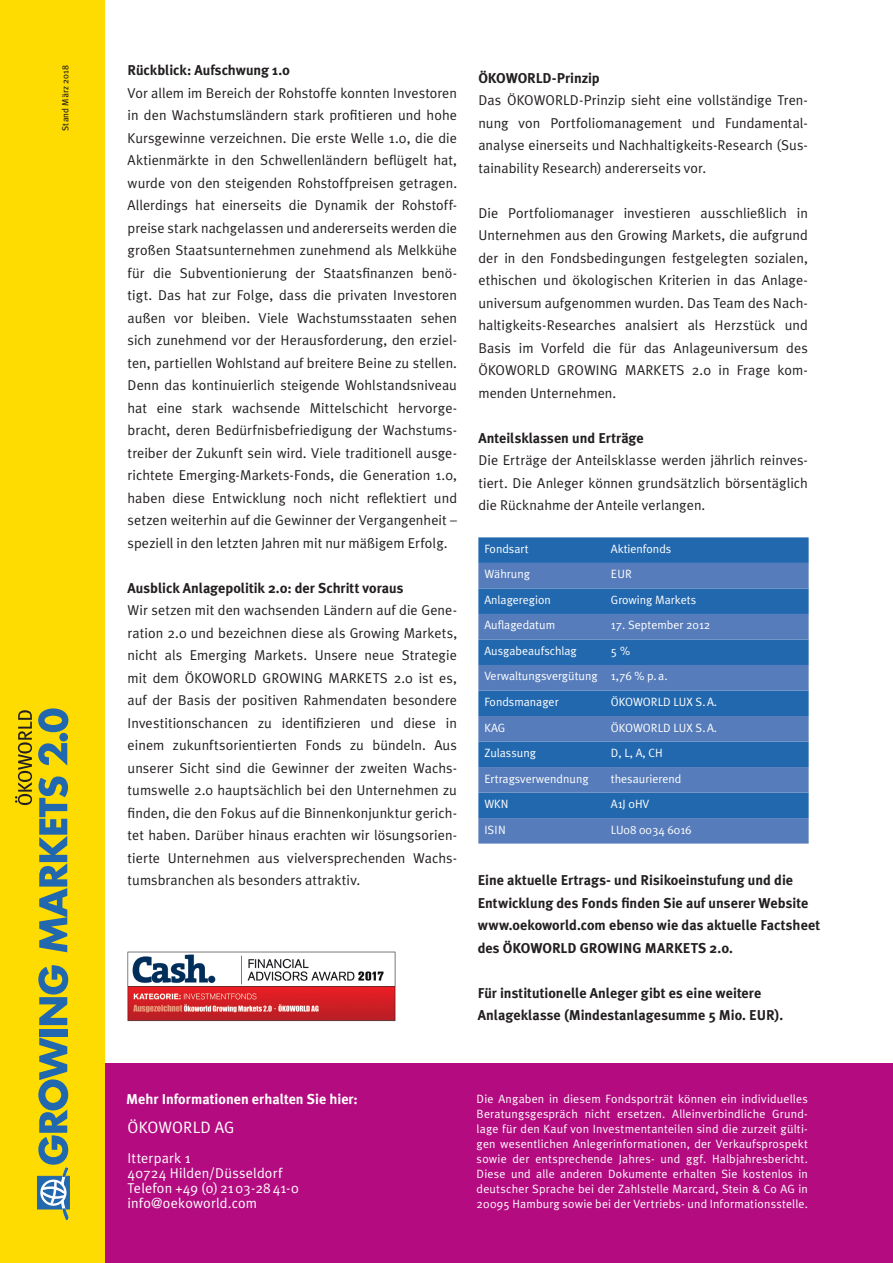
<style>
.page{position:relative;width:893px;height:1263px;background:#fff}
.page>*{position:absolute;margin:0;border:0;box-sizing:border-box;transform-origin:0 0}
.t1{font:16.5px "Meta Plus Normal";color:#fff}
.t2{font:14.25px/22.5px "Meta Plus Normal";letter-spacing:.005em;color:#231f20;text-align:justify}
.t3{font:700 14.25px/22.5px "Meta Plus";color:#231f20}
.t4{font:14.25px/15px "Meta Plus Normal";letter-spacing:.01em;color:#fff}
.t5{font:700 14.25px "Meta Plus";color:#fff}
.t6{font:12px/15px "Meta Plus Normal";color:#fff}
.t7{font:9px "Meta Plus";letter-spacing:.03em;color:#231f20}
</style>
<div class="page">
<div style="left:0;top:1063px;width:893px;height:200px;background:#b40c80"></div>
<div style="left:0;top:0;width:104px;height:1263px;background:#ffdc01"></div>
<div style="left:37px;top:1176px;width:32px;height:33px;background:#2268af"></div>
<svg style="left:38px;top:1037px;width:30px;height:183px"></svg>
<div style="left:39px;top:1029px;width:28px;height:7px;background:#2268af"></div>
<svg style="left:38px;top:965px;width:30px;height:60px"></svg>
<svg style="left:39px;top:776px;width:29px;height:176px"></svg>
<svg style="left:38px;top:743px;width:29px;height:23px"></svg>
<div style="left:59px;top:733px;width:9px;height:8px;background:#2268af;border-radius:50%"></div>
<svg style="left:38px;top:708px;width:30px;height:24px"></svg>
<svg style="left:15px;top:710px;width:17px;height:95px"></svg>
<img style="left:127px;top:951px;width:269px;height:71px">
<svg style="left:478px;top:537px;width:331px;height:26px;fill:#2268af"></svg>
<svg style="left:478px;top:563px;width:331px;height:280px;fill:#567cbb"></svg>
<p class="t7" style="left:60px;top:131px;width:67px;rotate:-90deg">Stand März 2018</p>
<p class="t3" style="left:128px;top:59px;width:164px">Rückblick: Aufschwung 1.0</p>
<p class="t2" style="left:128px;top:81px;width:331px">Vor allem im Bereich der Rohstoffe konnten Investoren in den Wachstumsländern stark profitieren und hohe Kursgewinne verzeichnen. Die erste Welle 1.0, die die Aktienmärkte in den Schwellenländern beflügelt hat, wurde von den steigenden Rohstoffpreisen getragen.<br>Allerdings hat einerseits die Dynamik der Rohstoff&shy;preise stark nachgelassen und andererseits werden die großen Staatsunternehmen zunehmend als Melkkühe für die Subventionierung der Staatsfinanzen benö&shy;tigt. Das hat zur Folge, dass die privaten Investoren außen vor bleiben. Viele Wachstumsstaaten sehen sich zunehmend vor der Herausforderung, den erziel&shy;ten, partiellen Wohlstand auf breitere Beine zu stellen.<br>Denn das kontinuierlich steigende Wohlstandsniveau hat eine stark wachsende Mittelschicht hervorge&shy;bracht, deren Bedürfnisbefriedigung der Wachstums&shy;treiber der Zukunft sein wird. Viele traditionell ausge&shy;richtete Emerging-Markets-Fonds, die Generation 1.0, haben diese Entwicklung noch nicht reflektiert und setzen weiterhin auf die Gewinner der Vergangenheit – speziell in den letzten Jahren mit nur mäßigem Erfolg.</p>
<p class="t3" style="left:128px;top:576px;width:278px">Ausblick Anlagepolitik 2.0: der Schritt voraus</p>
<p class="t2" style="left:128px;top:599px;width:331px">Wir setzen mit den wachsenden Ländern auf die Gene&shy;ration 2.0 und bezeichnen diese als Growing Markets, nicht als Emerging Markets. Unsere neue Strategie mit dem ÖKOWORLD GROWING MARKETS 2.0 ist es, auf der Basis der positiven Rahmendaten besondere Investitionschancen zu identifizieren und diese in einem zukunftsorientierten Fonds zu bündeln. Aus unserer Sicht sind die Gewinner der zweiten Wachs&shy;tumswelle 2.0 hauptsächlich bei den Unternehmen zu finden, die den Fokus auf die Binnenkonjunktur gerich&shy;tet haben. Darüber hinaus erachten wir lösungsorien&shy;tierte Unternehmen aus vielversprechenden Wachs&shy;tumsbranchen als besonders attraktiv.</p>
<p class="t3" style="left:478px;top:66px;width:123px">ÖKOWORLD-Prinzip</p>
<p class="t2" style="left:478px;top:89px;width:331px">Das ÖKOWORLD-Prinzip sieht eine vollständige Tren&shy;nung von Portfoliomanagement und Fundamental&shy;analyse einerseits und Nachhaltigkeits-Research (Sus&shy;tainability Research) andererseits vor.</p>
<p class="t2" style="left:478px;top:201px;width:331px">Die Portfoliomanager investieren ausschließlich in Unternehmen aus den Growing Markets, die aufgrund der in den Fondsbedingungen festgelegten sozialen, ethischen und ökologischen Kriterien in das Anlage&shy;universum aufgenommen wurden. Das Team des Nach&shy;haltigkeits-Researches analsiert als Herzstück und Basis im Vorfeld die für das Anlageuniversum des ÖKOWORLD GROWING MARKETS 2.0 in Frage kom&shy;menden Unternehmen.</p>
<p class="t3" style="left:478px;top:426px;width:167px">Anteilsklassen und Erträge</p>
<p class="t2" style="left:478px;top:449px;width:331px">Die Erträge der Anteilsklasse werden jährlich reinves&shy;tiert. Die Anleger können grundsätzlich börsentäglich die Rücknahme der Anteile verlangen.</p>
<p class="t6" style="left:484px;top:541px;width:46px">Fondsart</p>
<p class="t6" style="left:611px;top:541px;width:62px">Aktienfonds</p>
<p class="t6" style="left:484px;top:567px;width:47px">Währung</p>
<p class="t6" style="left:611px;top:567px;width:23px">EUR</p>
<p class="t6" style="left:484px;top:592px;width:68px">Anlageregion</p>
<p class="t6" style="left:611px;top:592px;width:87px">Growing Markets</p>
<p class="t6" style="left:484px;top:618px;width:72px">Auflagedatum</p>
<p class="t6" style="left:611px;top:618px;width:101px">17. September 2012</p>
<p class="t6" style="left:484px;top:643px;width:94px">Ausgabeaufschlag</p>
<p class="t6" style="left:484px;top:638px;width:185px;line-height:25.5px;text-indent:126px">5 %<br>Verwaltungsvergütung 1,76 % p.a.<br>Fondsmanager</p>
<p class="t6" style="left:611px;top:694px;width:108px">ÖKOWORLD LUX S.A.</p>
<p class="t6" style="left:484px;top:720px;width:23px">KAG</p>
<p class="t6" style="left:611px;top:720px;width:108px">ÖKOWORLD LUX S.A.</p>
<p class="t6" style="left:484px;top:745px;width:53px">Zulassung</p>
<p class="t6" style="left:611px;top:745px;width:53px">D, L, A, CH</p>
<p class="t6" style="left:484px;top:771px;width:106px">Ertragsverwendnung</p>
<p class="t6" style="left:611px;top:771px;width:72px">thesaurierend</p>
<p class="t6" style="left:484px;top:796px;width:26px">WKN</p>
<p class="t6" style="left:611px;top:796px;width:40px">A1J 0HV</p>
<p class="t6" style="left:484px;top:822px;width:23px">ISIN</p>
<p class="t6" style="left:611px;top:822px;width:82px">LU08 0034 6016</p>
<p class="t3" style="left:478px;top:869px;width:344px">Eine aktuelle Ertrags- und Risikoeinstufung und die Entwicklung des Fonds finden Sie auf unserer Website www.oekoworld.com ebenso wie das aktuelle Factsheet des ÖKOWORLD GROWING MARKETS 2.0.</p>
<p class="t3" style="left:478px;top:981px;width:307px">Für institutionelle Anleger gibt es eine weitere<br>Anlageklasse (Mindestanlagesumme 5 Mio. EUR).</p>
<p class="t5" style="left:126px;top:1091px;width:233px">Mehr Informationen erhalten Sie hier:</p>
<p class="t6" style="left:477px;top:1091px;width:333px;text-align:justify">Die Angaben in diesem Fondsporträt können ein individuelles Beratungsgespräch nicht ersetzen. Alleinverbindliche Grund&shy;lage für den Kauf von Investmentanteilen sind die zurzeit gülti&shy;gen wesentlichen Anlegerinformationen, der Verkaufsprospekt sowie der entsprechende Jahres- und ggf. Halbjahresbericht.<br>Diese und alle anderen Dokumente erhalten Sie kostenlos in deutscher Sprache bei der Zahlstelle Marcard, Stein &amp; Co AG in 20095 Hamburg sowie bei der Vertriebs- und Informationsstelle.</p>
<p class="t1" style="left:128px;top:1117px;width:108px">ÖKOWORLD AG</p>
<p class="t4" style="left:128px;top:1150px;width:173px">Itterpark 1<br>40724 Hilden/Düsseldorf<br>Telefon +49 (0) 21 03-28 41-0 info@oekoworld.com</p>
</div>
